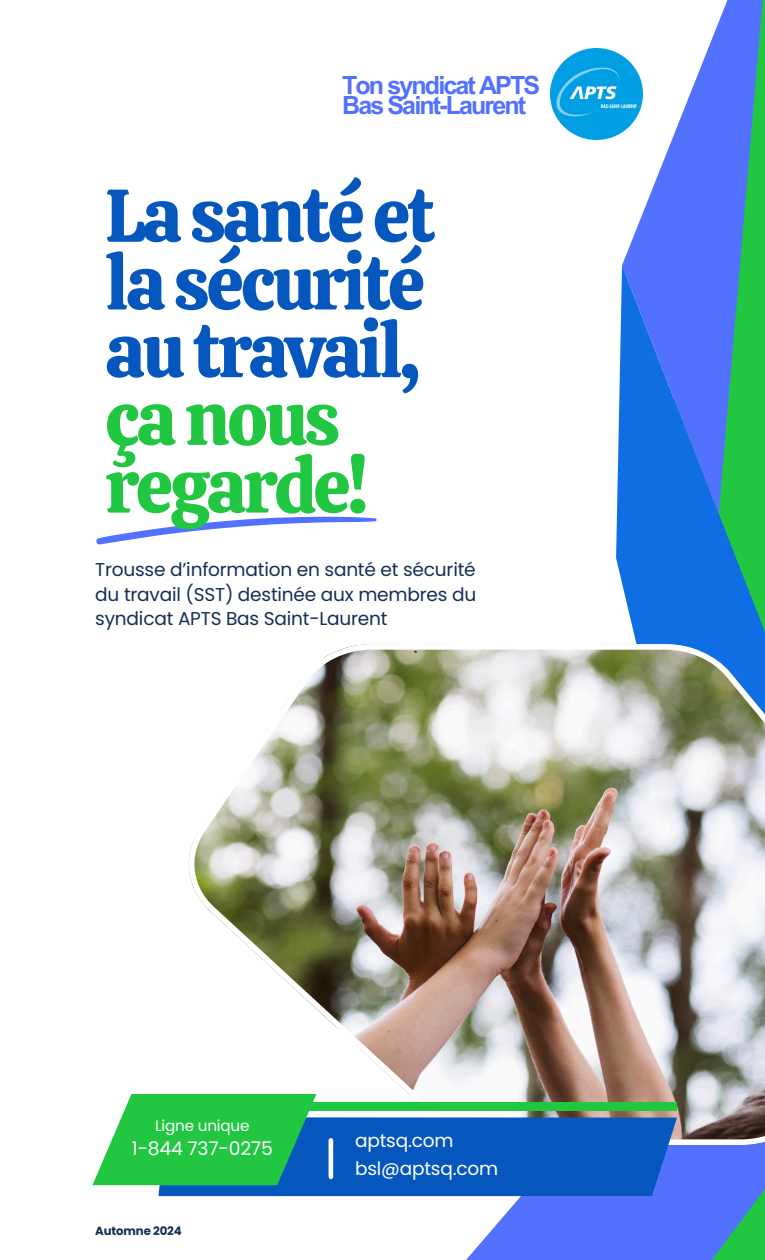
<style>
.page{position:relative;width:765px;height:1260px;background:#fff}
.page>*{position:absolute;margin:0;border:0;box-sizing:border-box;transform-origin:0 0}
.t1{font:74.62px/67.8px "Calistoga";letter-spacing:-.04em;color:#0557be}
.t2{font:700 25px/20px "Arial Unicode MS";letter-spacing:-.075em;color:#5271ff}
.t3{font:18.88px "Poppins";letter-spacing:-.01em;color:#fff}
.t4{font:18.5px/24.4px "Poppins";letter-spacing:-.01em;color:#152e55;text-align:justify}
.t5{font:18.5px "Poppins";letter-spacing:-.01em;color:#fff}
.t6{font:15.25px "Poppins";letter-spacing:-.01em;color:#fff}
.t7{font:700 11.75px "Poppins";letter-spacing:-.01em;color:#152e55}
.s1{color:#21c741}
</style>
<div class="page">
<svg style="left:427px;top:1145px;width:338px;height:115px;fill:#5271ff"></svg>
<svg style="left:616px;top:270px;width:149px;height:374px;fill:#0f6ee4"></svg>
<svg style="left:622px;top:0;width:143px;height:514px;fill:#5271ff"></svg>
<img style="left:188px;top:644px;width:577px;height:501px">
<div style="left:159px;top:1117px;width:518px;height:79px;background:#0557be"></div>
<svg style="left:92px;top:1094px;width:224px;height:91px"></svg>
<div style="left:131px;top:1102px;width:546px;height:9px;background:#21c741"></div>
<hr style="left:329px;top:1140px;width:4px;height:37px;background:#fff">
<img style="left:551px;top:48px;width:92px;height:92px">
<svg style="left:96px;top:516px;width:281px;height:29px"></svg>
<h4 class="t2" style="left:342px;top:74px;width:200px">Ton syndicat APTS<br>Bas Saint-Laurent</h4>
<h3 class="t1" style="left:105px;top:182px;width:332px">Lasantéet lasécurité autravail, <span class="s1">çanous regarde!</span></h3>
<p class="t4" style="left:95px;top:558px;width:382px">Trousse d’information en santé et sécurité du travail (SST) destinée aux membres du syndicat APTS Bas Saint-Laurent</p>
<p class="t6" style="left:155px;top:1115px;width:96px">Ligne unique</p>
<h3 class="t3" style="left:132px;top:1135px;width:142px">1-844 737-0275</h3>
<p class="t7" style="left:95px;top:1222px;width:88px">Automne 2024</p>
<h1 class="t5" style="left:355px;top:1128px;width:100px">aptsq.com</h1>
<h2 class="t5" style="left:355px;top:1155px;width:144px">bsl@aptsq.com</h2>
</div>
